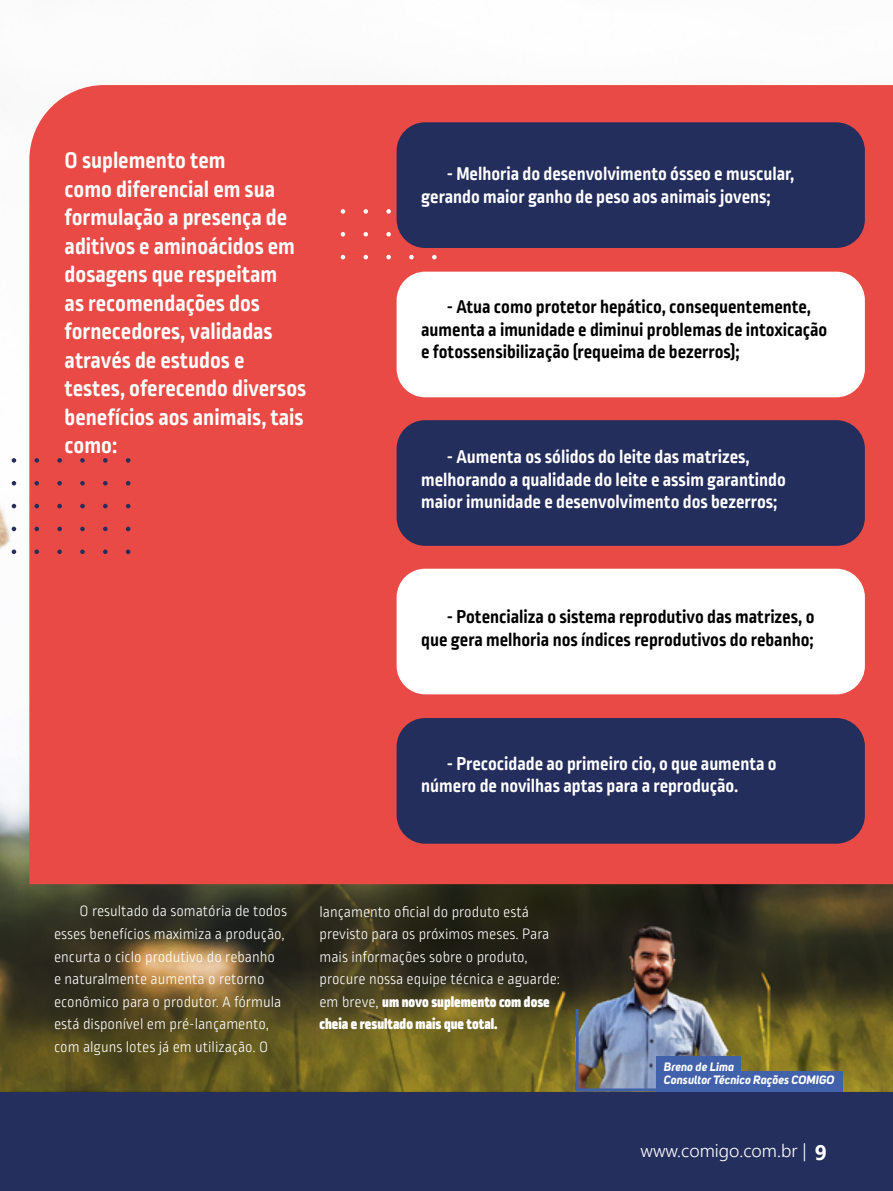
<style>
.page{position:relative;width:893px;height:1191px;background:#242f5d}
.page>*{position:absolute;margin:0;border:0;box-sizing:border-box;transform-origin:0 0}
.t1{font:700 24px/28.5px "Ropa Soft Pro";color:#fff}
.t2{font:700 19.5px/22.5px "Ropa Soft Pro";color:#fff}
.t3{font:700 19.5px/22.5px "Ropa Soft Pro";color:#000}
.t4{font:300 18px "Segoe UI";color:#fff}
.t5{font:300 15.75px/22.5px "Ropa Soft Pro";color:#fff}
.t6{font:italic 700 12px/13.5px "Uni Sans";color:#fff}
.s1{font-weight:900}
.s2{font-weight:700;font-size:21px}
</style>
<div class="page">
<img style="left:0;top:0;width:893px;height:1091px">
<div style="left:29px;top:85px;width:864px;height:799px;background:#e94a45"></div>
<div style="left:397px;top:420px;width:468px;height:126px;background:#242e5d;border-radius:29px"></div>
<svg style="left:12px;top:458px;width:4px;height:5px"></svg>
<svg style="left:35px;top:458px;width:4px;height:5px"></svg>
<svg style="left:57px;top:458px;width:5px;height:5px"></svg>
<svg style="left:80px;top:458px;width:5px;height:5px"></svg>
<svg style="left:103px;top:458px;width:5px;height:5px"></svg>
<svg style="left:126px;top:458px;width:4px;height:5px"></svg>
<svg style="left:12px;top:481px;width:4px;height:4px"></svg>
<svg style="left:35px;top:481px;width:4px;height:4px"></svg>
<svg style="left:57px;top:481px;width:5px;height:4px"></svg>
<svg style="left:80px;top:481px;width:5px;height:4px"></svg>
<svg style="left:103px;top:481px;width:5px;height:4px"></svg>
<svg style="left:126px;top:481px;width:4px;height:4px"></svg>
<svg style="left:12px;top:504px;width:4px;height:4px"></svg>
<svg style="left:35px;top:504px;width:4px;height:4px"></svg>
<svg style="left:57px;top:504px;width:5px;height:4px"></svg>
<svg style="left:80px;top:504px;width:5px;height:4px"></svg>
<svg style="left:103px;top:504px;width:5px;height:4px"></svg>
<svg style="left:126px;top:504px;width:4px;height:4px"></svg>
<svg style="left:12px;top:526px;width:4px;height:5px"></svg>
<svg style="left:35px;top:526px;width:4px;height:5px"></svg>
<svg style="left:57px;top:526px;width:5px;height:5px"></svg>
<svg style="left:80px;top:526px;width:5px;height:5px"></svg>
<svg style="left:103px;top:526px;width:5px;height:5px"></svg>
<svg style="left:126px;top:526px;width:4px;height:5px"></svg>
<svg style="left:12px;top:549px;width:4px;height:5px"></svg>
<svg style="left:35px;top:549px;width:4px;height:5px"></svg>
<svg style="left:57px;top:549px;width:5px;height:5px"></svg>
<svg style="left:80px;top:549px;width:5px;height:5px"></svg>
<svg style="left:103px;top:549px;width:5px;height:5px"></svg>
<svg style="left:126px;top:549px;width:4px;height:5px"></svg>
<svg style="left:341px;top:209px;width:4px;height:5px"></svg>
<svg style="left:363px;top:209px;width:5px;height:5px"></svg>
<svg style="left:386px;top:209px;width:5px;height:5px"></svg>
<svg style="left:341px;top:232px;width:4px;height:4px"></svg>
<svg style="left:363px;top:232px;width:5px;height:4px"></svg>
<svg style="left:386px;top:232px;width:5px;height:4px"></svg>
<svg style="left:341px;top:255px;width:4px;height:4px"></svg>
<svg style="left:363px;top:255px;width:5px;height:4px"></svg>
<svg style="left:386px;top:255px;width:5px;height:4px"></svg>
<svg style="left:409px;top:255px;width:5px;height:4px"></svg>
<svg style="left:432px;top:255px;width:5px;height:4px"></svg>
<div style="left:397px;top:272px;width:468px;height:125px;background:#fff;border-radius:29px"></div>
<div style="left:397px;top:122px;width:468px;height:126px;background:#242e5d;border-radius:29px"></div>
<div style="left:397px;top:718px;width:468px;height:125px;background:#242e5d;border-radius:29px"></div>
<div style="left:397px;top:568px;width:468px;height:126px;background:#fff;border-radius:29px"></div>
<img style="left:576px;top:918px;width:154px;height:88px">
<img style="left:574px;top:1006px;width:203px;height:86px">
<div style="left:656px;top:1056px;width:85px;height:19px;background:#4161ab"></div>
<div style="left:656px;top:1071px;width:186px;height:21px;background:#4161ab"></div>
<p class="t1" style="left:65px;top:147px;width:243px">O suplemento tem<br>como diferencial em sua formulação a presença de aditivos e aminoácidos em dosagens que respeitam<br>as recomendações dos fornecedores, validadas através de estudos e testes, oferecendo diversos benefícios aos animais, tais como:</p>
<p class="t2" style="left:421px;top:164px;width:375px;text-indent:26px">- Melhoria do desenvolvimento ósseo e muscular, gerando maior ganho de peso aos animais jovens;</p>
<p class="t3" style="left:421px;top:297px;width:408px;text-indent:26px">- Atua como protetor hepático, consequentemente, aumenta a imunidade e diminui problemas de intoxicação e fotossensibilização (requeima de bezerros);</p>
<p class="t2" style="left:421px;top:446px;width:366px;text-align:center">- Aumenta os sólidos do leite das matrizes, melhorando a qualidade do leite e assim garantindo maior imunidade e desenvolvimento dos bezerros;</p>
<p class="t3" style="left:421px;top:606px;width:395px;text-align:right">- Potencializa o sistema reprodutivo das matrizes, o que gera melhoria nos índices reprodutivos do rebanho;</p>
<p class="t2" style="left:421px;top:753px;width:357px;text-indent:26px">- Precocidade ao primeiro cio, o que aumenta o número de novilhas aptas para a reprodução.</p>
<p class="t5" style="left:54px;top:901px;width:235px;text-indent:26px">O resultado da somatória de todos esses benefícios maximiza a produção, encurta o ciclo produtivo do rebanho<br>e naturalmente aumenta o retorno econômico para o produtor. A fórmula está disponível em pré-lançamento, com alguns lotes já em utilização. O</p>
<p class="t5" style="left:319px;top:901px;width:242px">lançamento oficial do produto está previsto para os próximos meses. Para mais informações sobre o produto, procure nossa equipe técnica e aguarde: em breve, <span class="s1">um novo suplemento com dose cheia e resultado mais que total.</span></p>
<p class="t6" style="left:664px;top:1059px;width:172px">Breno de Lima<br>Consultor Técnico Rações COMIGO</p>
<p class="t4" style="left:640px;top:1133px;width:188px">www.comigo.com.br | <span class="s2">9</span></p>
</div>
